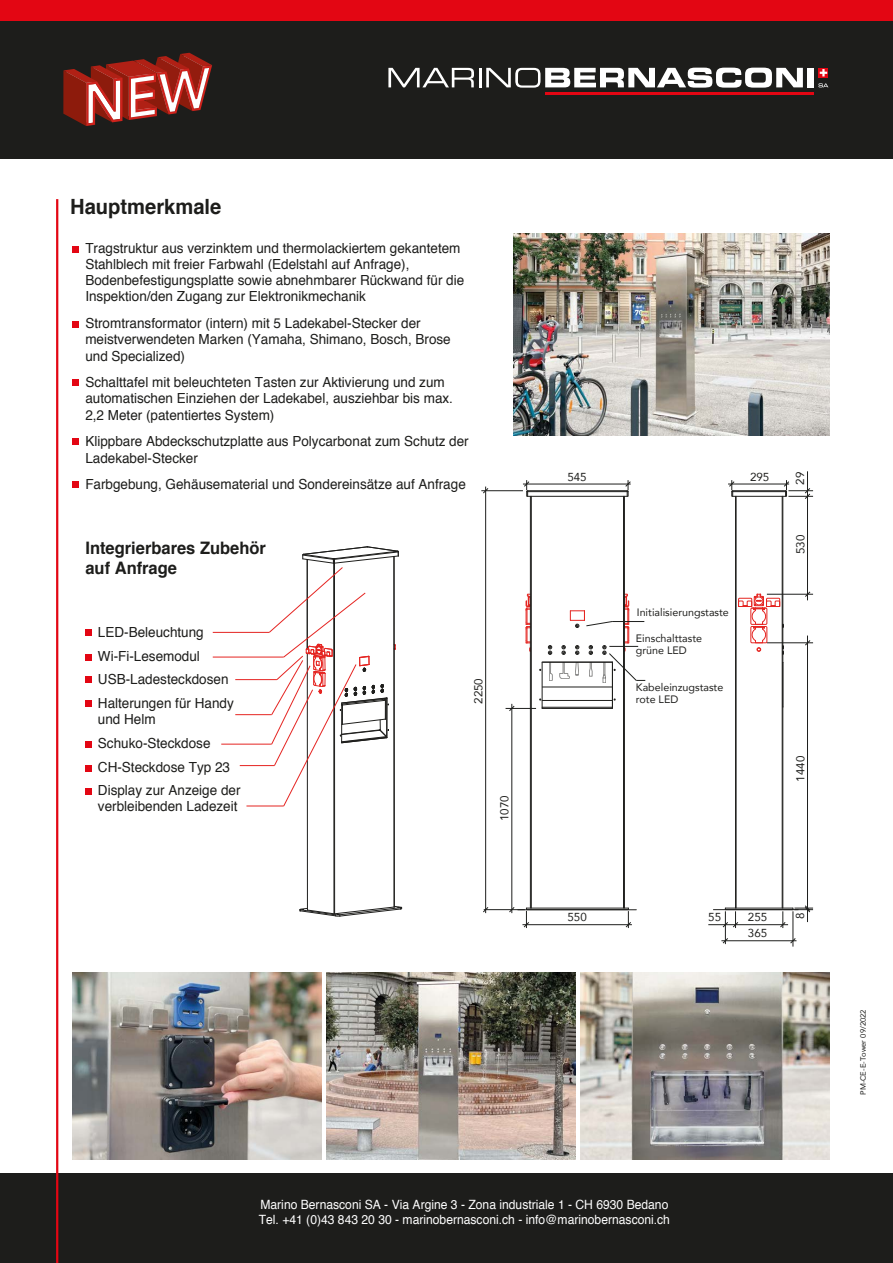
<style>
.page{position:relative;width:893px;height:1263px;background:#fff}
.page>*{position:absolute;margin:0;border:0;box-sizing:border-box;transform-origin:0 0}
.t1{font:700 21px "Helvetica";color:#1d1d1b;scale:.96 1}
.t2{font:700 17.25px/19.8px "Helvetica";color:#1d1d1b;scale:.96 1}
.t3{font:13.95px/16.2px "Helvetica";color:#1d1d1b}
.t4{font:12.75px/14.5px "Helvetica";color:#fff;scale:.95 1}
.t5{font:11.55px "Avenir";color:#1f1f1d}
.t6{font:10.8px/12.5px "Avenir";color:#1f1f1d}
.t7{font:7.65px "Avenir";color:#1d1d1b}
</style>
<div class="page">
<svg style="left:526px;top:594px;width:4px;height:57px"></svg>
<div style="left:0;top:1174px;width:893px;height:89px;background:#1d1d1b"></div>
<div style="left:0;top:0;width:893px;height:21px;background:#e30613"></div>
<div style="left:0;top:21px;width:893px;height:137px;background:#1d1d1b"></div>
<div style="left:72px;top:246px;width:7px;height:6px;background:#e30613"></div>
<svg style="left:72px;top:321px;width:6px;height:6px"></svg>
<div style="left:72px;top:438px;width:6px;height:7px;background:#e30613"></div>
<div style="left:72px;top:481px;width:6px;height:7px;background:#e30613"></div>
<div style="left:86px;top:629px;width:6px;height:7px;background:#e30613"></div>
<svg style="left:86px;top:654px;width:6px;height:6px"></svg>
<svg style="left:86px;top:676px;width:6px;height:6px"></svg>
<svg style="left:86px;top:701px;width:6px;height:6px"></svg>
<svg style="left:86px;top:742px;width:6px;height:6px"></svg>
<div style="left:86px;top:765px;width:6px;height:7px;background:#e30613"></div>
<svg style="left:86px;top:788px;width:6px;height:6px"></svg>
<svg style="left:72px;top:380px;width:6px;height:6px"></svg>
<hr style="left:56px;top:199px;width:2px;height:1064px;background:#e30613">
<svg style="left:388px;top:68px;width:415px;height:20px"></svg>
<div style="left:808px;top:68px;width:6px;height:19px;background:#fff"></div>
<hr style="left:545px;top:92px;width:269px;height:3px;background:#e30613">
<svg style="left:818px;top:83px;width:10px;height:4px"></svg>
<svg style="left:819px;top:68px;width:9px;height:10px"></svg>
<svg style="left:820px;top:69px;width:7px;height:7px"></svg>
<svg style="left:63px;top:53px;width:149px;height:73px"></svg>
<img style="left:327px;top:973px;width:248px;height:186px">
<img style="left:581px;top:973px;width:248px;height:186px">
<img style="left:72px;top:973px;width:249px;height:186px">
<hr style="left:334px;top:563px;width:1px;height:351px;background:#1e1e1c">
<hr style="left:394px;top:556px;width:1px;height:351px;background:#1e1e1c">
<hr style="left:333px;top:559px;width:1px;height:355px;background:#1e1e1c">
<hr style="left:307px;top:653px;width:1px;height:257px;background:#1e1e1c">
<svg style="left:300px;top:906px;width:102px;height:10px"></svg>
<img style="left:513px;top:233px;width:317px;height:202px">
<hr style="left:213px;top:632px;width:56px;height:1px;background:#e52421">
<hr style="left:213px;top:657px;width:71px;height:1px;background:#e52421">
<hr style="left:484px;top:909px;width:41px;height:1px;background:#1e1f1d">
<hr style="left:506px;top:708px;width:30px;height:1px;background:#1e1f1d">
<hr style="left:708px;top:924px;width:80px;height:1px;background:#1e1f1d">
<hr style="left:522px;top:924px;width:110px;height:1px;background:#1e1f1d">
<hr style="left:807px;top:635px;width:1px;height:287px;background:#1e1f1d">
<hr style="left:807px;top:471px;width:1px;height:129px;background:#1e1f1d">
<hr style="left:767px;top:594px;width:46px;height:1px;background:#1e1f1d">
<svg style="left:805px;top:591px;width:5px;height:6px"></svg>
<hr style="left:767px;top:642px;width:46px;height:1px;background:#1e1f1d">
<svg style="left:805px;top:640px;width:5px;height:5px"></svg>
<hr style="left:728px;top:484px;width:61px;height:1px;background:#1e1f1d">
<hr style="left:523px;top:484px;width:108px;height:1px;background:#1e1f1d">
<hr style="left:485px;top:487px;width:1px;height:426px;background:#1e1f1d">
<svg style="left:483px;top:907px;width:5px;height:5px"></svg>
<hr style="left:512px;top:704px;width:1px;height:209px;background:#1e1f1d">
<svg style="left:509px;top:907px;width:5px;height:5px"></svg>
<svg style="left:509px;top:706px;width:5px;height:5px"></svg>
<hr style="left:721px;top:940px;width:75px;height:1px;background:#1e1f1d">
<hr style="left:725px;top:911px;width:1px;height:33px;background:#1e1f1d">
<hr style="left:793px;top:911px;width:1px;height:35px;background:#1e1f1d">
<svg style="left:723px;top:938px;width:5px;height:5px"></svg>
<svg style="left:790px;top:938px;width:6px;height:5px"></svg>
<svg style="left:780px;top:911px;width:5px;height:17px"></svg>
<hr style="left:481px;top:490px;width:42px;height:1px;background:#1e1f1d">
<svg style="left:549px;top:663px;width:3px;height:18px"></svg>
<hr style="left:542px;top:700px;width:70px;height:1px;background:#1e1e1c">
<hr style="left:543px;top:707px;width:69px;height:1px;background:#1e1e1c">
<hr style="left:542px;top:662px;width:1px;height:46px;background:#1e1e1c">
<hr style="left:542px;top:662px;width:70px;height:1px;background:#1e1e1c">
<hr style="left:612px;top:662px;width:1px;height:46px;background:#1e1e1c">
<hr style="left:542px;top:708px;width:70px;height:1px;background:#1e1e1c">
<hr style="left:531px;top:496px;width:1px;height:412px;background:#1e1e1c">
<hr style="left:623px;top:496px;width:1px;height:412px;background:#1e1e1c">
<hr style="left:624px;top:496px;width:1px;height:412px;background:#1e1e1c">
<hr style="left:530px;top:496px;width:1px;height:412px;background:#1e1e1c">
<hr style="left:526px;top:908px;width:102px;height:1px;background:#1e1e1c">
<svg style="left:626px;top:908px;width:5px;height:20px"></svg>
<svg style="left:524px;top:908px;width:5px;height:20px"></svg>
<hr style="left:783px;top:496px;width:1px;height:412px;background:#1e1e1c">
<hr style="left:782px;top:496px;width:1px;height:412px;background:#1e1e1c">
<hr style="left:736px;top:496px;width:1px;height:412px;background:#1e1e1c">
<hr style="left:735px;top:496px;width:1px;height:412px;background:#1e1e1c">
<svg style="left:723px;top:908px;width:15px;height:20px"></svg>
<svg style="left:793px;top:905px;width:20px;height:7px"></svg>
<svg style="left:548px;top:645px;width:4px;height:10px"></svg>
<svg style="left:524px;top:480px;width:107px;height:17px"></svg>
<svg style="left:729px;top:480px;width:84px;height:19px"></svg>
<hr style="left:542px;top:687px;width:70px;height:1px;background:#1e1e1c">
<hr style="left:725px;top:908px;width:68px;height:1px;background:#1e1e1c">
<hr style="left:518px;top:909px;width:118px;height:1px;background:#1e1e1c">
<hr style="left:713px;top:909px;width:85px;height:1px;background:#1e1e1c">
<svg style="left:559px;top:594px;width:86px;height:89px"></svg>
<svg style="left:738px;top:594px;width:46px;height:61px"></svg>
<hr style="left:235px;top:679px;width:42px;height:1px;background:#e52421">
<hr style="left:235px;top:714px;width:37px;height:1px;background:#e52421">
<hr style="left:221px;top:744px;width:51px;height:1px;background:#e52421">
<hr style="left:240px;top:765px;width:34px;height:1px;background:#e52421">
<hr style="left:246px;top:806px;width:38px;height:1px;background:#e52421">
<svg style="left:269px;top:546px;width:130px;height:260px"></svg>
<h1 class="t1" style="left:70px;top:189px;width:159px">Hauptmerkmale</h1>
<p class="t3" style="left:85px;top:240px;width:380px">Tragstruktur aus verzinktem und thermolackiertem gekantetem Stahlblech mit freier Farbwahl (Edelstahl auf Anfrage), Bodenbefestigungsplatte sowie abnehmbarer Rückwand für die Inspektion/den Zugang zur Elektronikmechanik</p>
<p class="t3" style="left:85px;top:315px;width:367px">Stromtransformator (intern) mit 5 Ladekabel-Stecker der meistverwendeten Marken (Yamaha, Shimano, Bosch, Brose und Specialized)</p>
<p class="t3" style="left:85px;top:375px;width:369px">Schalttafel mit beleuchteten Tasten zur Aktivierung und zum automatischen Einziehen der Ladekabel, ausziehbar bis max.<br>2,2 Meter (patentiertes System)</p>
<p class="t3" style="left:85px;top:434px;width:385px">Klippbare Abdeckschutzplatte aus Polycarbonat zum Schutz der<br>Ladekabel-Stecker</p>
<p class="t3" style="left:85px;top:477px;width:382px">Farbgebung, Gehäusematerial und Sondereinsätze auf Anfrage</p>
<p class="t2" style="left:85px;top:539px;width:190px">Integrierbares Zubehör auf Anfrage</p>
<p class="t3" style="left:98px;top:620px;width:137px;line-height:23.7px">LED-Beleuchtung<br>Wi-Fi-Lesemodul<br>USB-Ladesteckdosen<br>Halterungen für Handy</p>
<p class="t3" style="left:98px;top:708px;width:144px;line-height:23.7px">und Helm<br>Schuko-Steckdose<br>CH-Steckdose Typ 23<br>Display zur Anzeige der</p>
<p class="t3" style="left:98px;top:799px;width:141px">verbleibenden Ladezeit</p>
<p class="t5" style="left:469px;top:704px;width:27px;rotate:-90deg">2250</p>
<p class="t5" style="left:495px;top:821px;width:27px;rotate:-90deg">1070</p>
<p class="t5" style="left:567px;top:467px;width:21px">545</p>
<p class="t5" style="left:750px;top:467px;width:21px">295</p>
<p class="t6" style="left:637px;top:606px;width:94px">Initialisierungstaste</p>
<p class="t6" style="left:636px;top:632px;width:68px">Einschalttaste grüne LED</p>
<p class="t6" style="left:636px;top:680px;width:89px">Kabeleinzugstaste rote LED</p>
<p class="t5" style="left:791px;top:485px;width:14px;rotate:-90deg">29</p>
<p class="t5" style="left:791px;top:554px;width:21px;rotate:-90deg">530</p>
<p class="t5" style="left:791px;top:781px;width:27px;rotate:-90deg">1440</p>
<p class="t5" style="left:568px;top:908px;width:21px">550</p>
<p class="t5" style="left:708px;top:908px;width:14px">55</p>
<p class="t5" style="left:748px;top:908px;width:21px">255</p>
<p class="t5" style="left:791px;top:919px;width:8px;rotate:-90deg">8</p>
<p class="t5" style="left:748px;top:924px;width:21px">365</p>
<p class="t4" style="left:259px;top:1198px;width:434px">Marino Bernasconi SA - Via Argine 3 - Zona industriale 1 - CH 6930 Bedano<br>Tel. +41 (0)43 843 20 30 - marinobernasconi.ch - info@marinobernasconi.ch</p>
<p class="t7" style="left:857px;top:1095px;width:87px;rotate:-90deg">PM-CE-E-Tower 09/2022</p>
</div>
